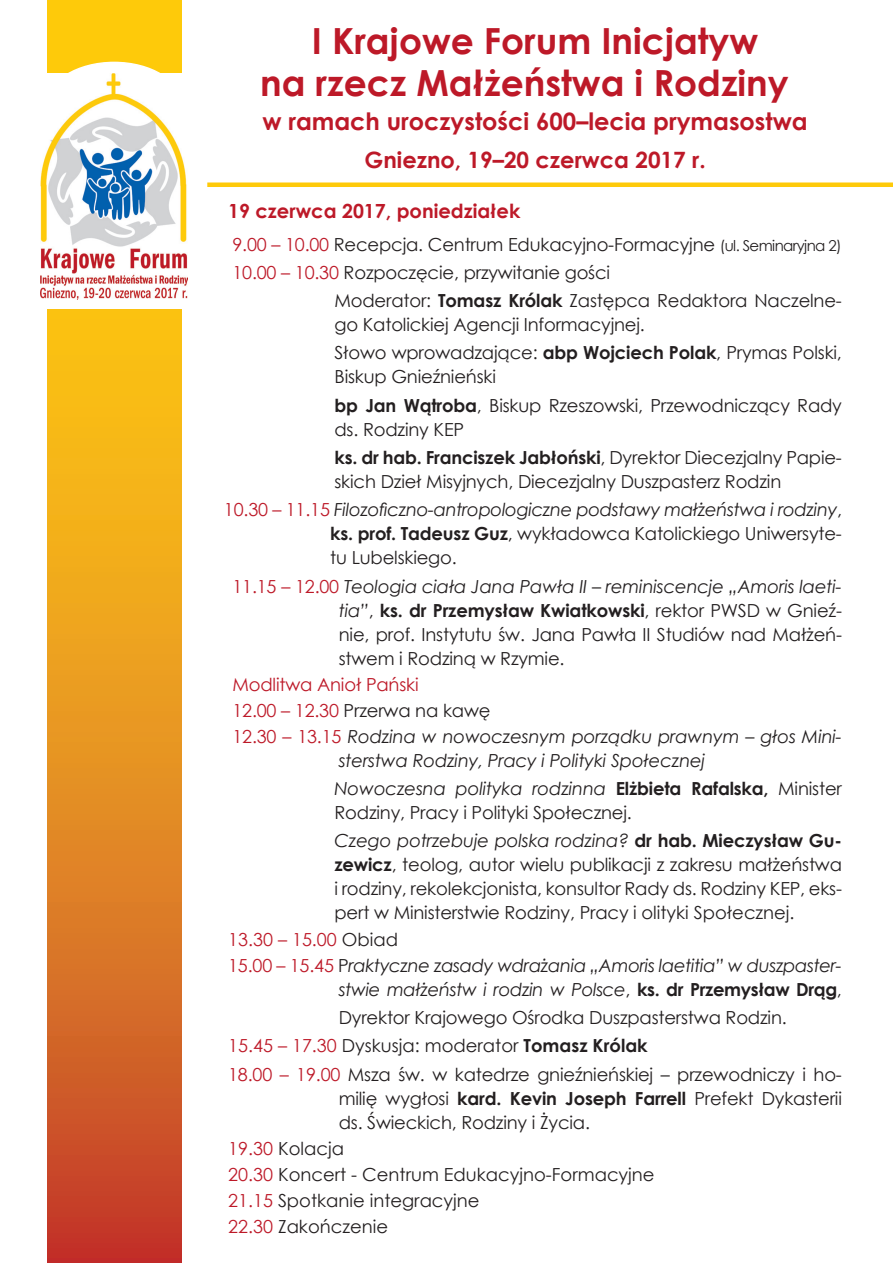
<style>
.page{position:relative;width:893px;height:1263px;background:#fff}
.page>*{position:absolute;margin:0;border:0;box-sizing:border-box;transform-origin:0 0}
.t1{font:700 36px/42px "Century Gothic";color:#bd1928;text-align:center}
.t2{font:700 24px "Century Gothic";color:#bd1928}
.t3{font:700 22.5px "Century Gothic";color:#bd1928}
.t4{font:700 19.5px "Century Gothic";color:#bd1928}
.t5{font:18px/24px "Century Gothic";letter-spacing:-.01em;color:#231f20}
.t6{font:italic 18px/26.1px "Century Gothic";letter-spacing:-.02em;color:#231f20}
.s1{color:#bd1928}
.s2{font-size:15px}
.s3{font-weight:700}
.s4{font-style:normal}
.s5{font-style:normal;color:#bd1928}
.s6{font-style:italic}
.s7{font-weight:700;font-style:normal}
</style>
<div class="page">
<svg style="left:48px;top:0;width:134px;height:1263px;background:#e48d1f"></svg>
<div style="left:47px;top:62px;width:134px;height:84px;background:#fff;border-radius:50%"></div>
<div style="left:43px;top:95px;width:141px;height:214px;background:#fff"></div>
<img style="left:40px;top:74px;width:147px;height:226px">
<div style="left:207px;top:182px;width:686px;height:5px;background:#feca0a"></div>
<h1 class="t1" style="left:260px;top:18px;width:530px">I Krajowe Forum Inicjatyw<br>na rzecz Małżeństwa i Rodziny</h1>
<h2 class="t2" style="left:262px;top:103px;width:547px">w ramach uroczystości 600–lecia prymasostwa</h2>
<p class="t3" style="left:364px;top:143px;width:343px">Gniezno, 19–20 czerwca 2017 r.</p>
<p class="t4" style="left:228px;top:196px;width:294px">19 czerwca 2017, poniedziałek</p>
<p class="t5" style="left:232px;top:232px;width:611px"><span class="s1">9.00 – 10.00</span> Recepcja. Centrum Edukacyjno-Formacyjne <span class="s2">(ul. Seminaryjna 2)</span></p>
<p class="t5" style="left:232px;top:260px;width:379px"><span class="s1">10.00 – 10.30</span> Rozpoczęcie, przywitanie gości</p>
<p class="t5" style="left:334px;top:288px;width:509px">Moderator: <span class="s3">Tomasz Królak</span> Zastępca Redaktora Naczelne-</p>
<p class="t5" style="left:334px;top:310px;width:509px;line-height:28.2px">go Katolickiej Agencji Informacyjnej.<br>Słowo wprowadzające: <span class="s3">abp Wojciech Polak</span>, Prymas Polski,</p>
<p class="t5" style="left:334px;top:363px;width:509px;line-height:28.2px">Biskup Gnieźnieński<br><span class="s3">bp Jan Wątroba</span>, Biskup Rzeszowski, Przewodniczący Rady</p>
<p class="t5" style="left:334px;top:415px;width:509px;line-height:28.2px">ds. Rodziny KEP<br><span class="s3">ks. dr hab. Franciszek Jabłoński</span>, Dyrektor Diecezjalny Papie-</p>
<p class="t6" style="left:224px;top:467px;width:620px;line-height:28.2px;text-indent:111px"><span class="s4">skich Dzieł Misyjnych, Diecezjalny Duszpasterz Rodzin<br></span><span class="s5">10.30 – 11.15</span> Filozoficzno-antropologiczne podstawy małżeństwa i rodziny<span class="s4">,</span></p>
<p class="t5" style="left:330px;top:521px;width:513px"><span class="s3">ks. prof. Tadeusz Guz</span>, wykładowca Katolickiego Uniwersyte&shy;tu Lubelskiego.</p>
<p class="t5" style="left:339px;top:574px;width:505px;text-align:justify;text-indent:-106px"><span class="s1">11.15 – 12.00</span> <span class="s6">Teologia ciała Jana Pawła II – reminiscencje „Amoris laeti&shy;tia”</span>, <span class="s3">ks. dr Przemysław Kwiatkowski</span>, rektor PWSD w Gnieź&shy;nie, prof. Instytutu św. Jana Pawła II Studiów nad Małżeń&shy;stwem i Rodziną w Rzymie.</p>
<p class="t6" style="left:232px;top:671px;width:611px"><span class="s5">Modlitwa Anioł Pański<br>12.00 – 12.30</span> <span class="s4">Przerwa na kawę<br></span><span class="s5">12.30 – 13.15</span> Rodzina w nowoczesnym porządku prawnym – głos Mini-</p>
<p class="t6" style="left:334px;top:746px;width:509px;line-height:28.2px">sterstwa Rodziny, Pracy i Polityki Społecznej<br>Nowoczesna polityka rodzinna <span class="s7">Elżbieta Rafalska,</span> <span class="s4">Minister</span></p>
<p class="t5" style="left:334px;top:798px;width:509px;line-height:28.2px">Rodziny, Pracy i Polityki Społecznej.<br><span class="s6">Czego potrzebuje polska rodzina?</span> <span class="s3">dr hab. Mieczysław Gu-</span></p>
<p class="t5" style="left:334px;top:853px;width:509px;text-align:justify"><span class="s3">zewicz</span>, teolog, autor wielu publikacji z zakresu małżeństwa i rodziny, rekolekcjonista, konsultor Rady ds. Rodziny KEP, eks&shy;pert w Ministerstwie Rodziny, Pracy i olityki Społecznej.</p>
<p class="t6" style="left:228px;top:926px;width:615px"><span class="s5">13.30 – 15.00</span> <span class="s4">Obiad<br></span><span class="s5">15.00 – 15.45</span> <span class="s4">P</span>raktyczne zasady wdrażania „Amoris laetitia” w duszpaster-</p>
<p class="t6" style="left:339px;top:976px;width:505px">stwie małżeństw i rodzin w Polsce<span class="s4">,</span> <span class="s7">ks. dr Przemysław Drąg</span><span class="s4">,</span></p>
<p class="t5" style="left:339px;top:1005px;width:450px">Dyrektor Krajowego Ośrodka Duszpasterstwa Rodzin.</p>
<p class="t5" style="left:228px;top:1033px;width:421px"><span class="s1">15.45 – 17.30</span> Dyskusja: moderator <span class="s3">Tomasz Królak</span></p>
<p class="t5" style="left:228px;top:1062px;width:615px"><span class="s1">18.00 – 19.00</span> Msza św. w katedrze gnieźnieńskiej – przewodniczy i ho-</p>
<p class="t5" style="left:339px;top:1086px;width:505px">milię wygłosi <span class="s3">kard. Kevin Joseph Farrell</span> Prefekt Dykasterii ds. Świeckich, Rodziny i Życia.</p>
<p class="t5" style="left:228px;top:1135px;width:428px;line-height:26.1px"><span class="s1">19.30</span> Kolacja<br><span class="s1">20.30</span> Koncert - Centrum Edukacyjno-Formacyjne<br><span class="s1">21.15</span> Spotkanie integracyjne<br><span class="s1">22.30</span> Zakończenie</p>
</div>
